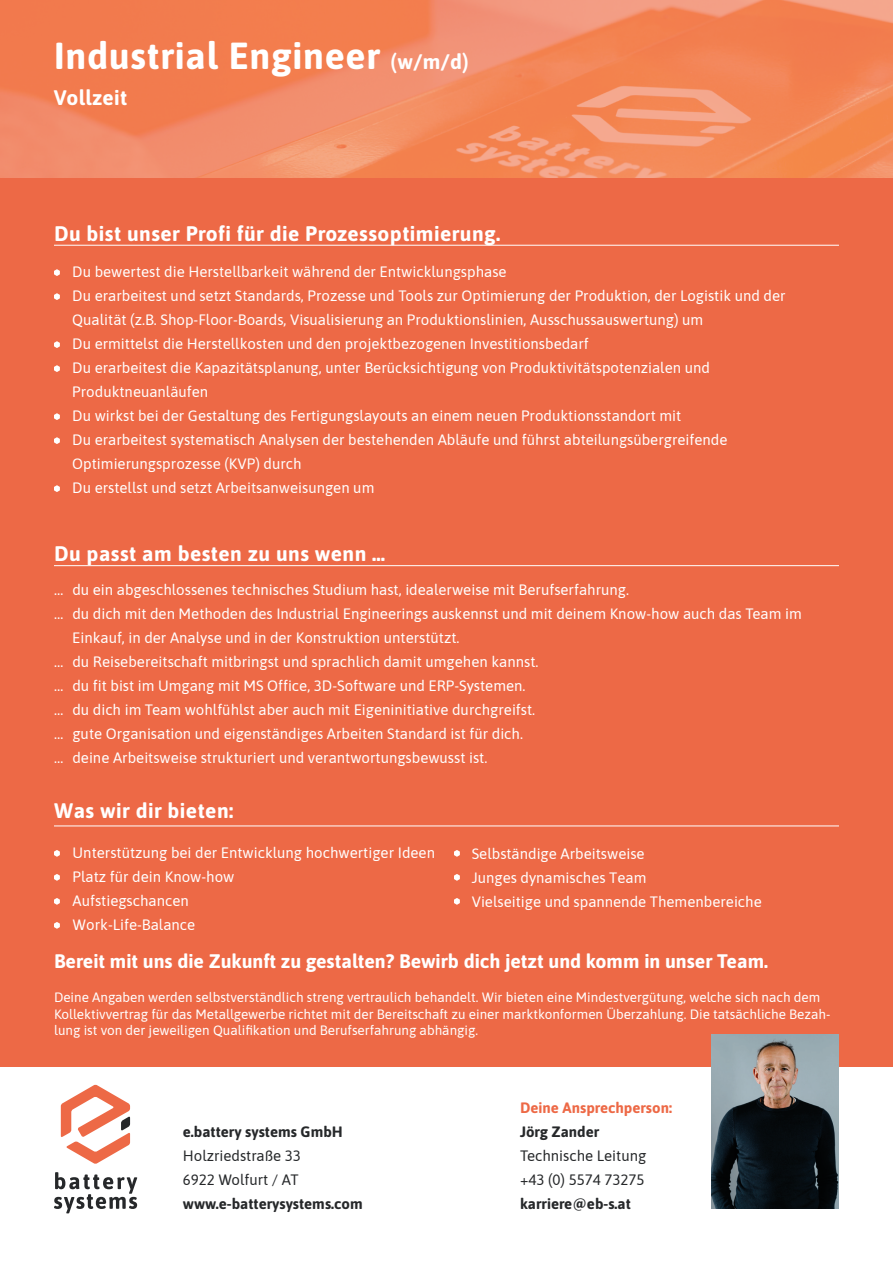
<style>
.page{position:relative;width:893px;height:1263px;background:#fff}
.page>*{position:absolute;margin:0;border:0;box-sizing:border-box;transform-origin:0 0}
.t1{font:700 37.5px "Asap";letter-spacing:.02em;color:#fff}
.t2{font:700 21px "Asap";letter-spacing:.02em;color:#fff}
.t3{font:700 19.5px "Asap";color:#fff}
.t4{font:15px/24px "Asap";color:#fff}
.t5{font:700 15px "Asap";color:#26282a}
.t6{font:15px "Asap";color:#26282a}
.t7{font:700 15px "Asap";color:#ed6946}
.t8{font:13.5px/16.2px "Asap";color:#fff}
.s1{font-size:21px}
</style>
<div class="page">
<img style="left:0;top:0;width:893px;height:179px">
<div style="left:0;top:179px;width:893px;height:888px;background:#ed6946"></div>
<svg style="left:61px;top:1085px;width:69px;height:79px"></svg>
<svg style="left:54px;top:1172px;width:83px;height:41px"></svg>
<hr style="left:54px;top:245px;width:785px;height:1px;background:#fff">
<svg style="left:54px;top:269px;width:6px;height:7px"></svg>
<svg style="left:54px;top:293px;width:6px;height:7px"></svg>
<svg style="left:54px;top:341px;width:6px;height:7px"></svg>
<svg style="left:54px;top:365px;width:6px;height:7px"></svg>
<svg style="left:54px;top:413px;width:6px;height:7px"></svg>
<svg style="left:54px;top:437px;width:6px;height:7px"></svg>
<svg style="left:54px;top:485px;width:6px;height:7px"></svg>
<hr style="left:54px;top:565px;width:785px;height:1px;background:#fff">
<hr style="left:54px;top:826px;width:785px;height:1px;background:#fff">
<svg style="left:54px;top:850px;width:6px;height:7px"></svg>
<svg style="left:54px;top:874px;width:6px;height:7px"></svg>
<svg style="left:54px;top:898px;width:6px;height:7px"></svg>
<svg style="left:54px;top:922px;width:6px;height:7px"></svg>
<svg style="left:454px;top:850px;width:6px;height:7px"></svg>
<svg style="left:454px;top:874px;width:6px;height:7px"></svg>
<svg style="left:454px;top:898px;width:6px;height:7px"></svg>
<img style="left:711px;top:1035px;width:128px;height:174px">
<p class="t1" style="left:54px;top:29px;width:416px">Industrial Engineer <span class="s1">(w/m/d)</span></p>
<p class="t2" style="left:54px;top:82px;width:75px">Vollzeit</p>
<p class="t2" style="left:54px;top:219px;width:448px">Du bist unser Profi für die Prozessoptimierung.</p>
<p class="t4" style="left:72px;top:259px;width:715px">Du bewertest die Herstellbarkeit während der Entwicklungsphase<br>Du erarbeitest und setzt Standards, Prozesse und Tools zur Optimierung der Produktion, der Logistik und der Qualität (z.B. Shop-Floor-Boards, Visualisierung an Produktionslinien, Ausschussauswertung) um<br>Du ermittelst die Herstellkosten und den projektbezogenen Investitionsbedarf<br>Du erarbeitest die Kapazitätsplanung, unter Berücksichtigung von Produktivitätspotenzialen und Produktneuanläufen<br>Du wirkst bei der Gestaltung des Fertigungslayouts an einem neuen Produktionsstandort mit<br>Du erarbeitest systematisch Analysen der bestehenden Abläufe und führst abteilungsübergreifende Optimierungsprozesse (KVP) durch<br>Du erstellst und setzt Arbeitsanweisungen um</p>
<p class="t2" style="left:54px;top:539px;width:333px">Du passt am besten zu uns wenn …</p>
<p class="t4" style="left:54px;top:576px;width:576px">… du ein abgeschlossenes technisches Studium hast, idealerweise mit Berufserfahrung.</p>
<p class="t4" style="left:54px;top:600px;width:749px">… du dich mit den Methoden des Industrial Engineerings auskennst und mit deinem Know-how auch das Team im</p>
<p class="t4" style="left:72px;top:624px;width:389px">Einkauf, in der Analyse und in der Konstruktion unterstützt.</p>
<p class="t4" style="left:54px;top:648px;width:486px">… du Reisebereitschaft mitbringst und sprachlich damit umgehen kannst.</p>
<p class="t4" style="left:54px;top:672px;width:473px">… du fit bist im Umgang mit MS Office, 3D-Software und ERP-Systemen.</p>
<p class="t4" style="left:54px;top:696px;width:482px">… du dich im Team wohlfühlst aber auch mit Eigeninitiative durchgreifst.</p>
<p class="t4" style="left:54px;top:720px;width:470px">… gute Organisation und eigenständiges Arbeiten Standard ist für dich.</p>
<p class="t4" style="left:54px;top:744px;width:435px">… deine Arbeitsweise strukturiert und verantwortungsbewusst ist.</p>
<p class="t2" style="left:54px;top:795px;width:181px">Was wir dir bieten:</p>
<p class="t4" style="left:73px;top:840px;width:364px">Unterstützung bei der Entwicklung hochwertiger Ideen<br>Platz für dein Know-how<br>Aufstiegschancen<br>Work-Life-Balance</p>
<p class="t4" style="left:472px;top:841px;width:292px">Selbständige Arbeitsweise<br>Junges dynamisches Team<br>Vielseitige und spannende Themenbereiche</p>
<p class="t3" style="left:54px;top:947px;width:716px">Bereit mit uns die Zukunft zu gestalten? Bewirb dich jetzt und komm in unser Team.</p>
<p class="t8" style="left:54px;top:989px;width:778px">Deine Angaben werden selbstverständlich streng vertraulich behandelt. Wir bieten eine Mindestvergütung, welche sich nach dem<br>Kollektivvertrag für das Metallgewerbe richtet mit der Bereitschaft zu einer marktkonformen Überzahlung. Die tatsächliche Bezah&shy;lung ist von der jeweiligen Qualifikation und Berufserfahrung abhängig.</p>
<p class="t5" style="left:183px;top:1121px;width:162px">e.battery systems GmbH</p>
<p class="t6" style="left:183px;top:1145px;width:119px">Holzriedstraße 33</p>
<p class="t6" style="left:183px;top:1169px;width:117px">6922 Wolfurt / AT</p>
<p class="t5" style="left:183px;top:1193px;width:181px">www.e-batterysystems.com</p>
<p class="t7" style="left:520px;top:1097px;width:153px">Deine Ansprechperson:</p>
<p class="t5" style="left:520px;top:1121px;width:81px">Jörg Zander</p>
<p class="t6" style="left:520px;top:1145px;width:128px">Technische Leitung</p>
<p class="t6" style="left:520px;top:1169px;width:126px">+43 (0) 5574 73275</p>
<p class="t5" style="left:520px;top:1193px;width:112px">karriere@eb-s.at</p>
</div>
